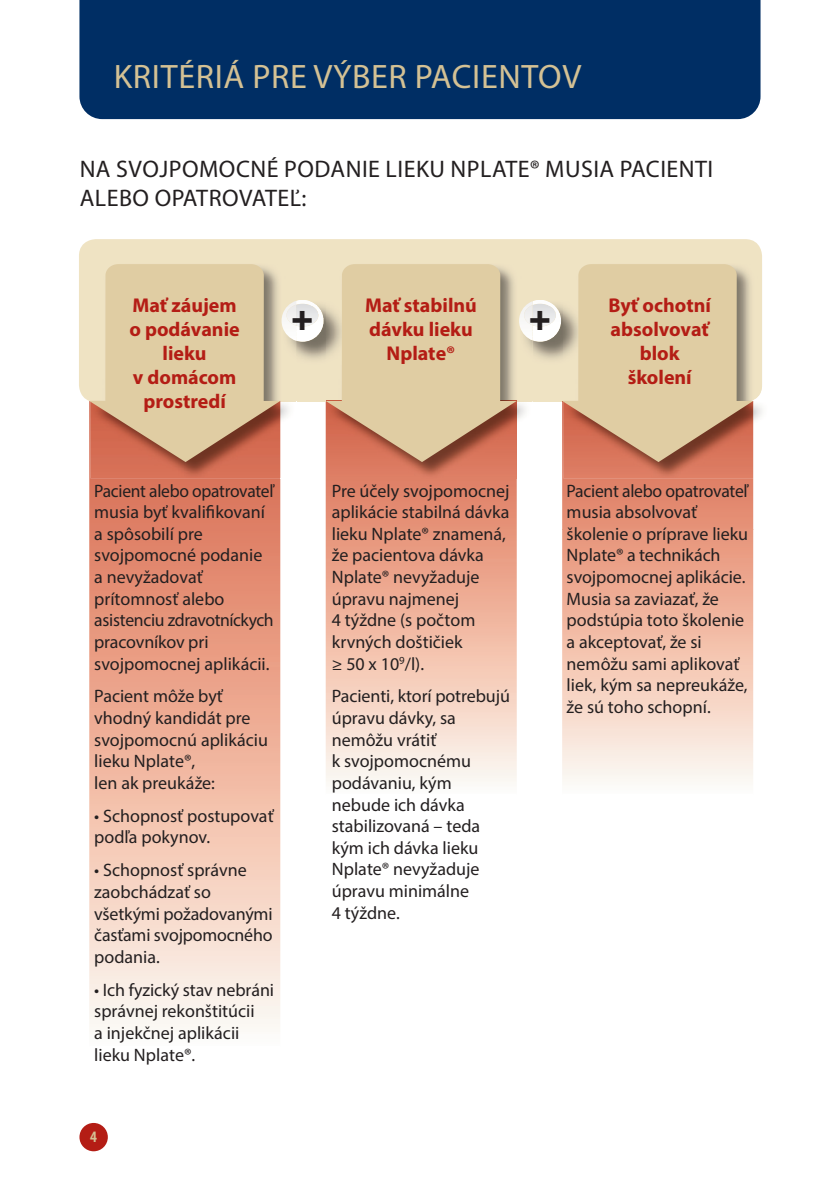
<style>
.page{position:relative;width:840px;height:1191px;background:#fff}
.page>*{position:absolute;margin:0;border:0;box-sizing:border-box;transform-origin:0 0}
.t1{font:700 36px "Helvetica";color:#231f20}
.t2{font:34px "Myriad Pro";letter-spacing:.02em;color:#d4c194}
.t3{font:24px/28.8px "Myriad Pro";letter-spacing:.02em;color:#231f20}
.t4{font:700 20px/24px "Myriad Pro";color:#b41d15;text-align:center}
.t5{font:18px/21.6px "Myriad Pro";color:#231f20}
.t6{font:700 condensed 16px "Myriad Pro";color:#d4c194}
</style>
<div class="page">
<div style="left:79px;top:1123px;width:29px;height:28px;background:#b41d15;border-radius:50%"></div>
<div style="left:79px;top:0;width:681px;height:119px;background:#002e64"></div>
<div style="left:79px;top:239px;width:682px;height:163px;background:#efe3c3;border-radius:17px"></div>
<svg style="left:325px;top:462px;width:191px;height:320px;background:#efbaa6"></svg>
<img style="left:326px;top:340px;width:206px;height:138px">
<img style="left:519px;top:301px;width:13px;height:39px">
<img style="left:524px;top:305px;width:8px;height:20px">
<svg style="left:296px;top:264px;width:220px;height:198px;background:#dbc19f"></svg>
<svg style="left:89px;top:462px;width:191px;height:567px;background:#eeb4a0"></svg>
<img style="left:90px;top:401px;width:199px;height:77px">
<img style="left:281px;top:301px;width:15px;height:40px">
<svg style="left:89px;top:264px;width:191px;height:198px;background:#d8ba95"></svg>
<svg style="left:562px;top:530px;width:190px;height:252px;background:#f2c5b2"></svg>
<img style="left:752px;top:264px;width:10px;height:214px">
<img style="left:752px;top:264px;width:9px;height:137px">
<svg style="left:532px;top:264px;width:220px;height:266px;background:#ddb696"></svg>
<h2 class="t2" style="left:114px;top:64px;width:468px">KRITÉRIÁ PRE VÝBER PACIENTOV</h2>
<h3 class="t3" style="left:80px;top:156px;width:634px">NA SVOJPOMOCNÉ PODANIE LIEKU NPLATE® MUSIA PACIENTI<br>ALEBO OPATROVATEĽ:</h3>
<p class="t4" style="left:129px;top:296px;width:112px">Mať záujem o podávanie lieku<br>v domácom prostredí</p>
<p class="t4" style="left:365px;top:296px;width:113px">Mať stabilnú dávku lieku<br>Nplate®</p>
<p class="t4" style="left:608px;top:296px;width:104px">Byť ochotní absolvovať blok školení</p>
<h1 class="t1" style="left:291px;top:304px;width:23px">+</h1>
<h1 class="t1" style="left:529px;top:304px;width:23px">+</h1>
<p class="t5" style="left:94px;top:481px;width:181px">Pacient alebo opatrovateľ musia byť kvalifikovaní a spôsobilí pre svojpomocné podanie a nevyžadovať prítomnosť alebo asistenciu zdravotníckych pracovníkov pri svojpomocnej aplikácii.</p>
<p class="t5" style="left:94px;top:687px;width:175px">Pacient môže byť vhodný kandidát pre svojpomocnú aplikáciu lieku Nplate®,<br>len ak preukáže:</p>
<p class="t5" style="left:94px;top:806px;width:181px">• Schopnosť postupovať podľa pokynov.</p>
<p class="t5" style="left:94px;top:861px;width:180px">• Schopnosť správne zaobchádzať so všetkými požadovanými časťami svojpomocného podania.</p>
<p class="t5" style="left:94px;top:980px;width:181px">• Ich fyzický stav nebráni správnej rekonštitúcii<br>a injekčnej aplikácii lieku Nplate®.</p>
<p class="t6" style="left:90px;top:1127px;width:8px">4</p>
<p class="t5" style="left:331px;top:481px;width:179px">Pre účely svojpomocnej aplikácie stabilná dávka lieku Nplate® znamená, že pacientova dávka<br>Nplate® nevyžaduje úpravu najmenej<br>4 týždne (s počtom krvných doštičiek<br>≥ 50 x 10<sup>9</sup>/l).</p>
<p class="t5" style="left:331px;top:687px;width:179px">Pacienti, ktorí potrebujú úpravu dávky, sa nemôžu vrátiť<br>k svojpomocnému podávaniu, kým nebude ich dávka stabilizovaná – teda kým ich dávka lieku<br>Nplate® nevyžaduje úpravu minimálne<br>4 týždne.</p>
<p class="t5" style="left:566px;top:481px;width:183px">Pacient alebo opatrovateľ musia absolvovať školenie o príprave lieku<br>Nplate® a technikách svojpomocnej aplikácie.<br>Musia sa zaviazať, že podstúpia toto školenie a akceptovať, že si nemôžu sami aplikovať liek, kým sa nepreukáže, že sú toho schopní.</p>
</div>
